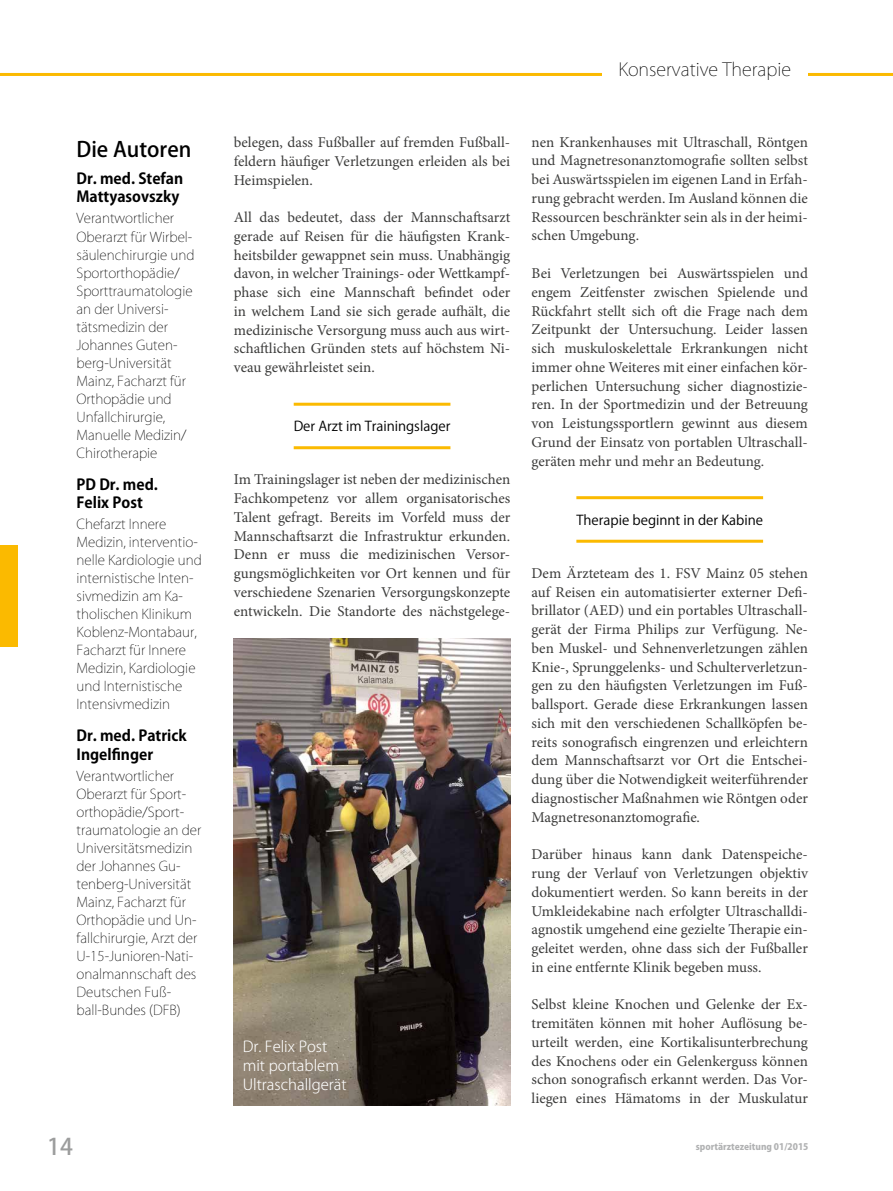
<style>
.page{position:relative;width:893px;height:1191px;background:#fff}
.page>*{position:absolute;margin:0;border:0;box-sizing:border-box;transform-origin:0 0}
.t1{font:500 22.95px "Koz Go Pro";color:#9c9d9d}
.t2{font:500 21px "Koz Go Pro";color:#000}
.t3{font:200 18px "Koz Go Pro";color:#000}
.t4{font:15px/18.8px "Minion Pro";color:#3b3b3a;text-align:justify}
.t5{font:700 15px/18px "Koz Go Pro";color:#000}
.t6{font:300 15px/18.8px "Koz Go Pro";color:#fff}
.t7{font:200 13.5px/18px "Koz Go Pro";color:#000}
.t8{font:13.5px "Koz Go Pro";color:#000}
.t9{font:800 9px "Koz Go Pro";color:#b1b2b3}
</style>
<div class="page">
<hr style="left:0;top:73px;width:893px;height:3px;background:#fbba00">
<hr style="left:294px;top:403px;width:156px;height:3px;background:#fbba00">
<hr style="left:294px;top:446px;width:156px;height:3px;background:#fbba00">
<hr style="left:576px;top:496px;width:187px;height:3px;background:#fbba00">
<hr style="left:576px;top:540px;width:187px;height:3px;background:#fbba00">
<div style="left:602px;top:61px;width:206px;height:17px;background:#fff"></div>
<img style="left:234px;top:639px;width:276px;height:466px">
<div style="left:0;top:544px;width:18px;height:102px;background:#fbba00"></div>
<h2 class="t2" style="left:77px;top:135px;width:116px">Die Autoren</h2>
<p class="t5" style="left:77px;top:171px;width:108px">Dr. med. Stefan<br>Mattyasovszky</p>
<p class="t7" style="left:77px;top:209px;width:120px">Verantwortlicher<br>Oberarzt für Wirbel&shy;säulenchirurgie und<br>Sportorthopädie/<br>Sporttraumatologie an der Universi&shy;tätsmedizin der<br>Johannes Guten&shy;berg-Universität<br>Mainz, Facharzt für<br>Orthopädie und<br>Unfallchirurgie,<br>Manuelle Medizin/<br>Chirotherapie</p>
<p class="t5" style="left:77px;top:476px;width:83px">PD Dr. med.<br>Felix Post</p>
<p class="t7" style="left:77px;top:515px;width:127px">Chefarzt Innere<br>Medizin, interventio&shy;nelle Kardiologie und internistische Inten&shy;sivmedizin am Ka&shy;tholischen Klinikum<br>Koblenz-Montabaur,<br>Facharzt für Innere<br>Medizin, Kardiologie und Internistische<br>Intensivmedizin</p>
<p class="t5" style="left:77px;top:728px;width:112px">Dr. med. Patrick<br>Ingelfinger</p>
<p class="t7" style="left:77px;top:766px;width:126px">Verantwortlicher<br>Oberarzt für Sport&shy;orthopädie/Sport&shy;traumatologie an der<br>Universitätsmedizin der Johannes Gu&shy;tenberg-Universität<br>Mainz, Facharzt für<br>Orthopädie und Un&shy;fallchirurgie, Arzt der<br>U-15-Junioren-Nati&shy;onalmannschaft des<br>Deutschen Fuß&shy;ball-Bundes (DFB)</p>
<p class="t3" style="left:618px;top:57px;width:174px">Konservative Therapie</p>
<p class="t4" style="left:234px;top:133px;width:278px">belegen, dass Fußballer auf fremden Fußball&shy;feldern häufiger Verletzungen erleiden als bei Heimspielen.</p>
<p class="t4" style="left:234px;top:208px;width:278px">All das bedeutet, dass der Mannschaftsarzt gerade auf Reisen für die häufigsten Krank&shy;heitsbilder gewappnet sein muss. Unabhängig davon, in welcher Trainings- oder Wettkampf&shy;phase sich eine Mannschaft befindet oder in welchem Land sie sich gerade aufhält, die medizinische Versorgung muss auch aus wirt&shy;schaftlichen Gründen stets auf höchstem Ni&shy;veau gewährleistet sein.</p>
<p class="t8" style="left:294px;top:417px;width:158px">Der Arzt im Trainingslager</p>
<p class="t4" style="left:234px;top:470px;width:278px">Im Trainingslager ist neben der medizinischen Fachkompetenz vor allem organisatorisches Talent gefragt. Bereits im Vorfeld muss der Mannschaftsarzt die Infrastruktur erkunden.<br>Denn er muss die medizinischen Versor&shy;gungsmöglichkeiten vor Ort kennen und für verschiedene Szenarien Versorgungskonzepte entwickeln. Die Standorte des nächstgelege-</p>
<p class="t6" style="left:243px;top:1037px;width:105px">Dr. Felix Post mit portablem<br>Ultraschallgerät</p>
<p class="t4" style="left:531px;top:133px;width:278px">nen Krankenhauses mit Ultraschall, Röntgen und Magnetresonanztomografie sollten selbst bei Auswärtsspielen im eigenen Land in Erfah&shy;rung gebracht werden. Im Ausland können die Ressourcen beschränkter sein als in der heimi&shy;schen Umgebung.</p>
<p class="t4" style="left:531px;top:264px;width:278px">Bei Verletzungen bei Auswärtsspielen und engem Zeitfenster zwischen Spielende und Rückfahrt stellt sich oft die Frage nach dem Zeitpunkt der Untersuchung. Leider lassen sich muskuloskelettale Erkrankungen nicht immer ohne Weiteres mit einer einfachen kör&shy;perlichen Untersuchung sicher diagnostizie&shy;ren. In der Sportmedizin und der Betreuung von Leistungssportlern gewinnt aus diesem Grund der Einsatz von portablen Ultraschall&shy;geräten mehr und mehr an Bedeutung.</p>
<p class="t8" style="left:576px;top:511px;width:188px">Therapie beginnt in der Kabine</p>
<p class="t4" style="left:531px;top:564px;width:278px">Dem Ärzteteam des 1. FSV Mainz 05 stehen auf Reisen ein automatisierter externer Defi&shy;brillator (AED) und ein portables Ultraschall&shy;gerät der Firma Philips zur Verfügung. Ne&shy;ben Muskel- und Sehnenverletzungen zählen Knie-, Sprunggelenks- und Schulterverletzun&shy;gen zu den häufigsten Verletzungen im Fuß&shy;ballsport. Gerade diese Erkrankungen lassen sich mit den verschiedenen Schallköpfen be&shy;reits sonografisch eingrenzen und erleichtern dem Mannschaftsarzt vor Ort die Entschei&shy;dung über die Notwendigkeit weiterführender diagnostischer Maßnahmen wie Röntgen oder Magnetresonanztomografie.</p>
<p class="t4" style="left:531px;top:845px;width:278px">Darüber hinaus kann dank Datenspeiche&shy;rung der Verlauf von Verletzungen objektiv dokumentiert werden. So kann bereits in der Umkleidekabine nach erfolgter Ultraschalldi&shy;agnostik umgehend eine gezielte Therapie ein&shy;geleitet werden, ohne dass sich der Fußballer in eine entfernte Klinik begeben muss.</p>
<p class="t4" style="left:531px;top:995px;width:278px">Selbst kleine Knochen und Gelenke der Ex&shy;tremitäten können mit hoher Auflösung be&shy;urteilt werden, eine Kortikalisunterbrechung des Knochens oder ein Gelenkerguss können schon sonografisch erkannt werden. Das Vor&shy;liegen eines Hämatoms in der Muskulatur</p>
<h1 class="t1" style="left:47px;top:1132px;width:27px">14</h1>
<p class="t9" style="left:696px;top:1140px;width:114px">sportärztezeitung 01/2015</p>
</div>
